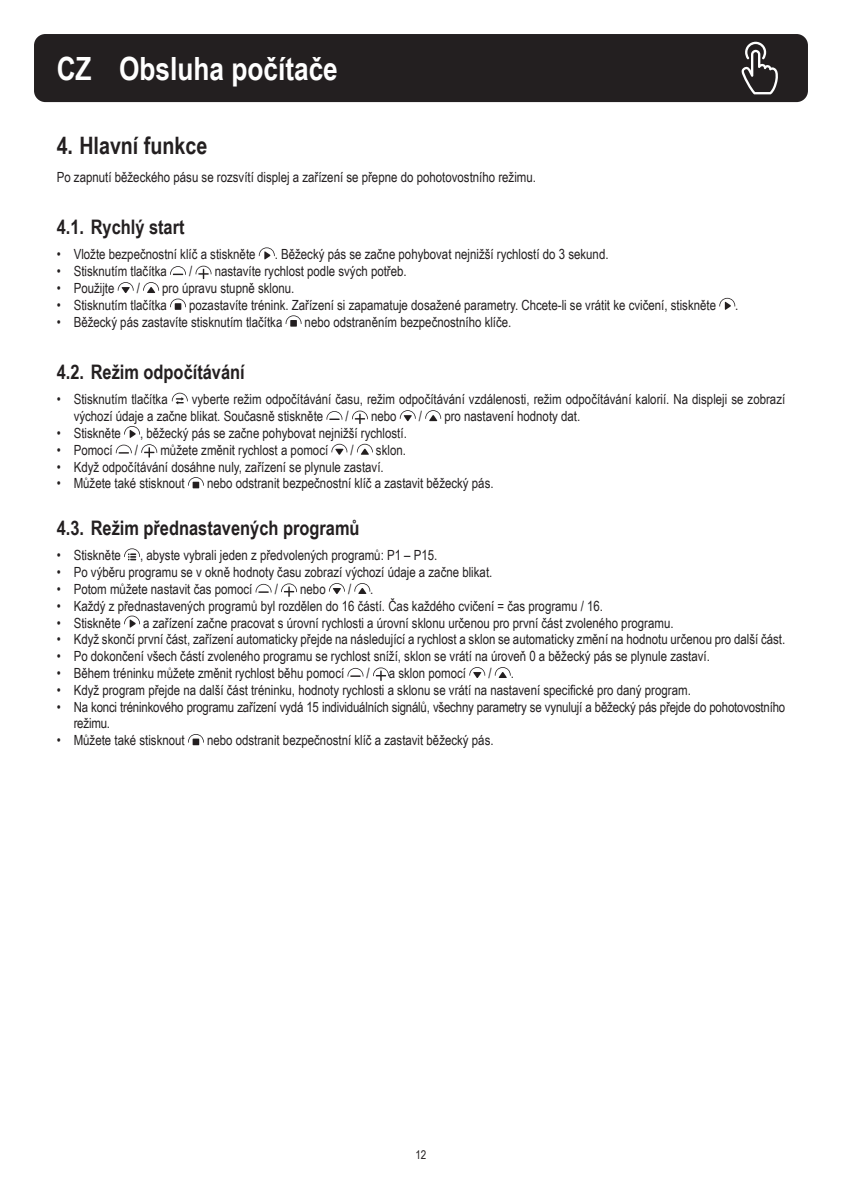
<style>
.page{position:relative;width:842px;height:1191px;background:#fff}
.page>*{position:absolute;margin:0;border:0;box-sizing:border-box;transform-origin:0 0}
.t1{font:700 32px "Arial Narrow";color:#fff}
.t2{font:700 24px "Arial Narrow";color:#231f20}
.t3{font:700 20px "Arial Narrow";color:#231f20}
.t4{font:14px/16.8px "Arial Narrow";color:#231f20}
.t5{font:12px "Arial Narrow";color:#231f20}
</style>
<div class="page">
<div style="left:34px;top:34px;width:774px;height:68px;background:#231f20;border-radius:11px"></div>
<svg style="left:259px;top:247px;width:16px;height:12px"></svg>
<svg style="left:170px;top:266px;width:16px;height:9px"></svg>
<svg style="left:196px;top:266px;width:15px;height:13px"></svg>
<svg style="left:118px;top:282px;width:16px;height:11px"></svg>
<svg style="left:143px;top:282px;width:16px;height:11px"></svg>
<div style="left:175px;top:303px;width:6px;height:7px;background:#231f20"></div>
<svg style="left:170px;top:298px;width:16px;height:9px"></svg>
<svg style="left:719px;top:298px;width:16px;height:12px"></svg>
<div style="left:290px;top:320px;width:7px;height:7px;background:#231f20"></div>
<svg style="left:286px;top:315px;width:16px;height:9px"></svg>
<svg style="left:172px;top:393px;width:16px;height:11px"></svg>
<svg style="left:326px;top:411px;width:16px;height:9px"></svg>
<svg style="left:352px;top:410px;width:16px;height:14px"></svg>
<svg style="left:400px;top:410px;width:16px;height:11px"></svg>
<svg style="left:425px;top:410px;width:16px;height:11px"></svg>
<svg style="left:124px;top:426px;width:16px;height:12px"></svg>
<svg style="left:116px;top:444px;width:16px;height:9px"></svg>
<svg style="left:141px;top:444px;width:16px;height:13px"></svg>
<svg style="left:331px;top:444px;width:16px;height:11px"></svg>
<svg style="left:357px;top:444px;width:16px;height:11px"></svg>
<svg style="left:188px;top:477px;width:16px;height:11px"></svg>
<svg style="left:124px;top:548px;width:16px;height:12px"></svg>
<svg style="left:256px;top:584px;width:15px;height:9px"></svg>
<svg style="left:281px;top:583px;width:16px;height:14px"></svg>
<svg style="left:329px;top:583px;width:16px;height:11px"></svg>
<svg style="left:354px;top:583px;width:16px;height:11px"></svg>
<svg style="left:124px;top:615px;width:16px;height:12px"></svg>
<svg style="left:347px;top:668px;width:16px;height:9px"></svg>
<svg style="left:373px;top:667px;width:16px;height:14px"></svg>
<svg style="left:469px;top:667px;width:16px;height:11px"></svg>
<svg style="left:495px;top:667px;width:16px;height:11px"></svg>
<div style="left:193px;top:738px;width:6px;height:7px;background:#231f20"></div>
<svg style="left:188px;top:734px;width:16px;height:8px"></svg>
<svg style="left:741px;top:42px;width:37px;height:52px"></svg>
<h1 class="t1" style="left:57px;top:44px;width:283px">CZ Obsluha počítače</h1>
<h2 class="t2" style="left:57px;top:127px;width:152px">4. Hlavní funkce</h2>
<p class="t4" style="left:57px;top:168px;width:481px">Po zapnutí běžeckého pásu se rozsvítí displej a zařízení se přepne do pohotovostního režimu.</p>
<h3 class="t3" style="left:57px;top:212px;width:129px">4.1. Rychlý start</h3>
<p class="t4" style="left:57px;top:245px;width:200px">• Vložte bezpečnostní klíč a stiskněte</p>
<p class="t4" style="left:275px;top:245px;width:335px">. Běžecký pás se začne pohybovat nejnižší rychlostí do 3 sekund.</p>
<p class="t4" style="left:57px;top:262px;width:112px">• Stisknutím tlačítka</p>
<p class="t4" style="left:189px;top:262px;width:5px">/</p>
<p class="t4" style="left:215px;top:262px;width:194px">nastavíte rychlost podle svých potřeb.</p>
<p class="t4" style="left:57px;top:279px;width:59px">• Použijte</p>
<p class="t4" style="left:137px;top:279px;width:5px">/</p>
<p class="t4" style="left:162px;top:279px;width:134px">pro úpravu stupně sklonu.</p>
<p class="t4" style="left:57px;top:296px;width:112px">• Stisknutím tlačítka</p>
<p class="t4" style="left:189px;top:296px;width:528px">pozastavíte trénink. Zařízení si zapamatuje dosažené parametry. Chcete-li se vrátit ke cvičení, stiskněte</p>
<p class="t4" style="left:735px;top:296px;width:3px">.</p>
<p class="t4" style="left:57px;top:313px;width:227px">• Běžecký pás zastavíte stisknutím tlačítka</p>
<p class="t4" style="left:305px;top:313px;width:208px">nebo odstraněním bezpečnostního klíče.</p>
<h3 class="t3" style="left:57px;top:357px;width:190px">4.2. Režim odpočítávání</h3>
<p class="t4" style="left:57px;top:390px;width:113px">• Stisknutím tlačítka</p>
<p class="t4" style="left:74px;top:390px;width:713px;text-indent:118px">vyberte režim odpočítávání času, režim odpočítávání vzdálenosti, režim odpočítávání kalorií. Na displeji se zobrazí výchozí údaje a začne blikat. Současně stiskněte</p>
<p class="t4" style="left:346px;top:407px;width:5px">/</p>
<p class="t4" style="left:371px;top:407px;width:27px">nebo</p>
<p class="t4" style="left:419px;top:407px;width:5px">/</p>
<p class="t4" style="left:444px;top:407px;width:137px">pro nastavení hodnoty dat.</p>
<p class="t4" style="left:57px;top:424px;width:66px">• Stiskněte</p>
<p class="t4" style="left:140px;top:424px;width:268px">, běžecký pás se začne pohybovat nejnižší rychlostí.</p>
<p class="t4" style="left:57px;top:441px;width:57px">• Pomocí</p>
<p class="t4" style="left:135px;top:441px;width:5px">/</p>
<p class="t4" style="left:160px;top:441px;width:169px">můžete změnit rychlost a pomocí</p>
<p class="t4" style="left:350px;top:441px;width:5px">/</p>
<p class="t4" style="left:376px;top:441px;width:31px">sklon.</p>
<p class="t4" style="left:57px;top:458px;width:328px">• Když odpočítávání dosáhne nuly, zařízení se plynule zastaví.</p>
<p class="t4" style="left:57px;top:474px;width:130px">• Můžete také stisknout</p>
<p class="t4" style="left:207px;top:474px;width:288px">nebo odstranit bezpečnostní klíč a zastavit běžecký pás.</p>
<h3 class="t3" style="left:57px;top:513px;width:304px">4.3. Režim přednastavených programů</h3>
<p class="t4" style="left:57px;top:546px;width:66px">• Stiskněte</p>
<p class="t4" style="left:140px;top:546px;width:299px">, abyste vybrali jeden z předvolených programů: P1 – P15.</p>
<p class="t4" style="left:57px;top:563px;width:437px">• Po výběru programu se v okně hodnoty času zobrazí výchozí údaje a začne blikat.</p>
<p class="t4" style="left:57px;top:580px;width:197px">• Potom můžete nastavit čas pomocí</p>
<p class="t4" style="left:275px;top:580px;width:5px">/</p>
<p class="t4" style="left:300px;top:580px;width:27px">nebo</p>
<p class="t4" style="left:348px;top:580px;width:5px">/</p>
<p class="t4" style="left:370px;top:580px;width:3px">.</p>
<p class="t4" style="left:57px;top:597px;width:548px">• Každý z přednastavených programů byl rozdělen do 16 částí. Čas každého cvičení = čas programu / 16.</p>
<p class="t4" style="left:57px;top:614px;width:66px">• Stiskněte</p>
<p class="t4" style="left:143px;top:614px;width:532px">a zařízení začne pracovat s úrovní rychlosti a úrovní sklonu určenou pro první část zvoleného programu.</p>
<p class="t4" style="left:57px;top:630px;width:730px">• Když skončí první část, zařízení automaticky přejde na následující a rychlost a sklon se automaticky změní na hodnotu určenou pro další část.</p>
<p class="t4" style="left:57px;top:647px;width:655px">• Po dokončení všech částí zvoleného programu se rychlost sníží, sklon se vrátí na úroveň 0 a běžecký pás se plynule zastaví.</p>
<p class="t4" style="left:57px;top:664px;width:289px">• Během tréninku můžete změnit rychlost běhu pomocí</p>
<p class="t4" style="left:367px;top:664px;width:5px">/</p>
<p class="t4" style="left:389px;top:664px;width:79px">a sklon pomocí</p>
<p class="t4" style="left:488px;top:664px;width:5px">/</p>
<p class="t4" style="left:511px;top:664px;width:3px">.</p>
<p class="t4" style="left:57px;top:681px;width:636px">• Když program přejde na další část tréninku, hodnoty rychlosti a sklonu se vrátí na nastavení specifické pro daný program.</p>
<p class="t4" style="left:74px;top:698px;width:713px;text-indent:-17px">• Na konci tréninkového programu zařízení vydá 15 individuálních signálů, všechny parametry se vynulují a běžecký pás přejde do pohotovostního režimu.</p>
<p class="t4" style="left:57px;top:731px;width:130px">• Můžete také stisknout</p>
<p class="t4" style="left:207px;top:731px;width:288px">nebo odstranit bezpečnostní klíč a zastavit běžecký pás.</p>
<p class="t5" style="left:415px;top:1145px;width:12px">12</p>
</div>
